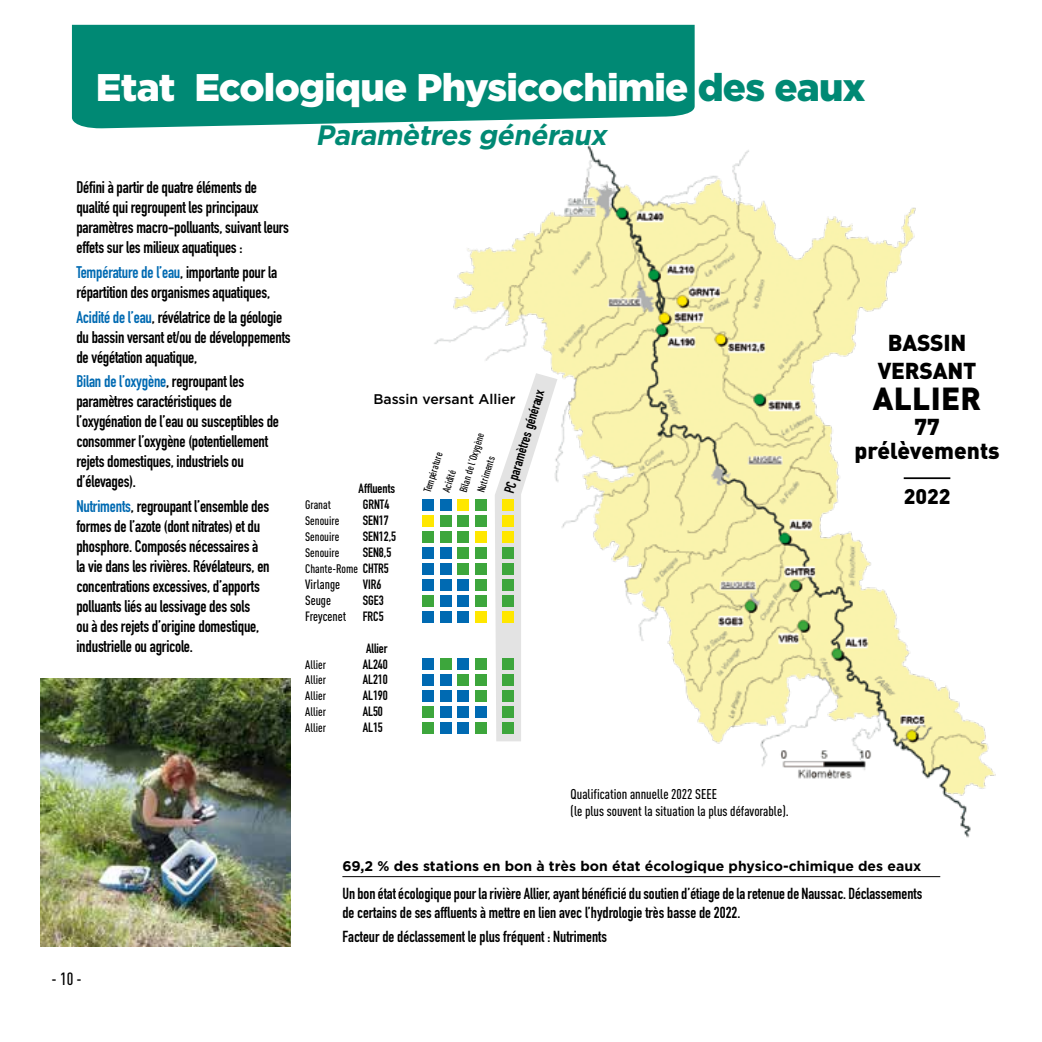
<style>
.page{position:relative;width:1042px;height:1042px;background:#fff}
.page>*{position:absolute;margin:0;border:0;box-sizing:border-box;transform-origin:0 0}
.t1{font:900 38.5px "Gotham";letter-spacing:-.02em;color:#fff}
.t2{font:900 31.5px "DIN Pro";letter-spacing:.01em;color:#000}
.t3{font:italic 700 28px "Gotham";color:#008974}
.t4{font:900 22.75px/27.3px "DIN Pro";letter-spacing:-.01em;color:#000;text-align:center}
.t5{font:900 21px "DIN Pro";color:#000}
.t6{font:500 17.5px "DIN Cond";color:#000}
.t7{font:700 16.62px/19.9px "DIN Condensed";letter-spacing:-.01em;color:#000}
.t8{font:700 15.75px/18.9px "DIN Condensed";color:#000}
.t9{font:500 14px/16.8px "DIN Cond";color:#000}
.t10{font:700 14px "Gotham";color:#000}
.t11{font:700 14px "DIN Condensed";color:#000}
.t12{font:500 14px "Gotham";color:#000}
.t13{font:700 13.3px "DIN Condensed";color:#000}
.t14{font:500 13.3px "DIN Cond";color:#000}
.t15{font:500 12.25px "DIN Cond";color:#000}
.t16{font:500 10.5px/18px "DIN Cond";color:#000}
.s1{color:#008974}
.s2{color:#006ab2}
.s3{font-family:"DIN Condensed";font-weight:700;font-size:13.3px}
.s4{font-family:"DIN Condensed";font-weight:700}
</style>
<div class="page">
<img style="left:96px;top:145px;width:900px;height:693px">
<hr style="left:903px;top:477px;width:47px;height:2px;background:#000">
<div style="left:72px;top:25px;width:622px;height:103px;background:#008974"></div>
<hr style="left:342px;top:876px;width:598px;height:1px;background:#000">
<svg style="left:495px;top:373px;width:62px;height:368px"></svg>
<div style="left:422px;top:499px;width:12px;height:12px;background:#006ab2"></div>
<div style="left:440px;top:499px;width:12px;height:12px;background:#006ab2"></div>
<div style="left:457px;top:499px;width:12px;height:12px;background:#ffe700"></div>
<div style="left:475px;top:499px;width:11px;height:12px;background:#3da63c"></div>
<div style="left:502px;top:499px;width:12px;height:12px;background:#ffe700"></div>
<div style="left:422px;top:658px;width:12px;height:12px;background:#006ab2"></div>
<div style="left:440px;top:658px;width:12px;height:12px;background:#3da63c"></div>
<div style="left:457px;top:658px;width:12px;height:12px;background:#006ab2"></div>
<div style="left:475px;top:658px;width:11px;height:12px;background:#3da63c"></div>
<div style="left:502px;top:658px;width:12px;height:12px;background:#3da63c"></div>
<div style="left:422px;top:515px;width:12px;height:12px;background:#ffe700"></div>
<div style="left:440px;top:515px;width:12px;height:12px;background:#3da63c"></div>
<div style="left:457px;top:515px;width:12px;height:12px;background:#3da63c"></div>
<div style="left:475px;top:515px;width:11px;height:12px;background:#3da63c"></div>
<div style="left:502px;top:515px;width:12px;height:12px;background:#ffe700"></div>
<div style="left:422px;top:674px;width:12px;height:12px;background:#006ab2"></div>
<div style="left:422px;top:722px;width:12px;height:12px;background:#3da63c"></div>
<div style="left:440px;top:674px;width:12px;height:12px;background:#006ab2"></div>
<div style="left:440px;top:722px;width:12px;height:12px;background:#006ab2"></div>
<div style="left:457px;top:674px;width:12px;height:12px;background:#3da63c"></div>
<div style="left:457px;top:722px;width:12px;height:12px;background:#006ab2"></div>
<div style="left:475px;top:674px;width:11px;height:12px;background:#3da63c"></div>
<div style="left:475px;top:722px;width:11px;height:12px;background:#3da63c"></div>
<div style="left:502px;top:674px;width:12px;height:12px;background:#3da63c"></div>
<div style="left:502px;top:722px;width:12px;height:12px;background:#3da63c"></div>
<div style="left:422px;top:531px;width:12px;height:12px;background:#3da63c"></div>
<div style="left:440px;top:531px;width:12px;height:12px;background:#3da63c"></div>
<div style="left:457px;top:531px;width:12px;height:12px;background:#3da63c"></div>
<div style="left:475px;top:531px;width:11px;height:12px;background:#ffe700"></div>
<div style="left:502px;top:531px;width:12px;height:12px;background:#ffe700"></div>
<div style="left:422px;top:690px;width:12px;height:12px;background:#006ab2"></div>
<div style="left:440px;top:690px;width:12px;height:12px;background:#006ab2"></div>
<div style="left:457px;top:690px;width:12px;height:12px;background:#006ab2"></div>
<div style="left:475px;top:690px;width:11px;height:12px;background:#3da63c"></div>
<div style="left:502px;top:690px;width:12px;height:12px;background:#3da63c"></div>
<div style="left:422px;top:547px;width:12px;height:11px;background:#006ab2"></div>
<div style="left:440px;top:547px;width:12px;height:11px;background:#006ab2"></div>
<div style="left:457px;top:547px;width:12px;height:11px;background:#3da63c"></div>
<div style="left:475px;top:547px;width:11px;height:11px;background:#3da63c"></div>
<div style="left:502px;top:547px;width:12px;height:11px;background:#3da63c"></div>
<div style="left:422px;top:706px;width:12px;height:12px;background:#3da63c"></div>
<div style="left:440px;top:706px;width:12px;height:12px;background:#006ab2"></div>
<div style="left:457px;top:706px;width:12px;height:12px;background:#006ab2"></div>
<div style="left:475px;top:706px;width:11px;height:12px;background:#006ab2"></div>
<div style="left:502px;top:706px;width:12px;height:12px;background:#3da63c"></div>
<div style="left:422px;top:563px;width:12px;height:11px;background:#006ab2"></div>
<div style="left:440px;top:563px;width:12px;height:11px;background:#006ab2"></div>
<div style="left:457px;top:563px;width:12px;height:11px;background:#3da63c"></div>
<div style="left:475px;top:563px;width:11px;height:11px;background:#3da63c"></div>
<div style="left:502px;top:563px;width:12px;height:11px;background:#3da63c"></div>
<div style="left:422px;top:579px;width:12px;height:11px;background:#006ab2"></div>
<div style="left:440px;top:579px;width:12px;height:11px;background:#006ab2"></div>
<div style="left:457px;top:579px;width:12px;height:11px;background:#006ab2"></div>
<div style="left:475px;top:579px;width:11px;height:11px;background:#3da63c"></div>
<div style="left:502px;top:579px;width:12px;height:11px;background:#3da63c"></div>
<div style="left:422px;top:594px;width:12px;height:12px;background:#3da63c"></div>
<div style="left:440px;top:594px;width:12px;height:12px;background:#006ab2"></div>
<div style="left:457px;top:594px;width:12px;height:12px;background:#006ab2"></div>
<div style="left:475px;top:594px;width:11px;height:12px;background:#3da63c"></div>
<div style="left:502px;top:594px;width:12px;height:12px;background:#3da63c"></div>
<div style="left:422px;top:610px;width:12px;height:12px;background:#006ab2"></div>
<div style="left:440px;top:610px;width:12px;height:12px;background:#006ab2"></div>
<div style="left:457px;top:610px;width:12px;height:12px;background:#006ab2"></div>
<div style="left:475px;top:610px;width:11px;height:12px;background:#ffe700"></div>
<div style="left:502px;top:610px;width:12px;height:12px;background:#ffe700"></div>
<img style="left:41px;top:679px;width:250px;height:267px">
<h1 class="t1" style="left:96px;top:61px;width:771px">Etat Ecologique Physicochimie <span class="s1">des eaux</span></h1>
<h3 class="t3" style="left:315px;top:119px;width:298px">Paramètres généraux</h3>
<p class="t7" style="left:76px;top:177px;width:214px">Défini à partir de quatre éléments de qualité qui regroupent les principaux paramètres macro-polluants, suivant leurs effets sur les milieux aquatiques :</p>
<p class="t7" style="left:76px;top:262px;width:202px"><span class="s2">Température de l’eau</span>, importante pour la répartition des organismes aquatiques,</p>
<p class="t7" style="left:76px;top:307px;width:216px"><span class="s2">Acidité de l’eau</span>, révélatrice de la géologie du bassin versant et/ou de développements de végétation aquatique,</p>
<p class="t7" style="left:76px;top:371px;width:204px"><span class="s2">Bilan de l’oxygène</span>, regroupant les paramètres caractéristiques de l’oxygénation de l’eau ou susceptibles de consommer l’oxygène (potentiellement rejets domestiques, industriels ou d’élevages).</p>
<p class="t7" style="left:76px;top:496px;width:195px"><span class="s2">Nutriments</span>, regroupant l’ensemble des formes de l’azote (dont nitrates) et du phosphore. Composés nécessaires à la vie dans les rivières. Révélateurs, en concentrations excessives, d’apports polluants liés au lessivage des sols<br>ou à des rejets d’origine domestique, industrielle ou agricole.</p>
<p class="t11" style="left:500px;top:490px;width:108px;rotate:-73deg">PC paramètres généraux</p>
<p class="t12" style="left:373px;top:389px;width:144px">Bassin versant Allier</p>
<p class="t16" style="left:456px;top:485px;width:58px;line-height:17px;text-indent:-5px;rotate:-73deg">Bilan de l’Oxygène<br>Nutriments</p>
<p class="t16" style="left:420px;top:484px;width:38px;text-indent:-6px;rotate:-73deg">Température<br>Acidité</p>
<p class="t13" style="left:359px;top:479px;width:38px">Affluents</p>
<p class="t15" style="left:305px;top:497px;width:27px">Granat</p>
<p class="t13" style="left:363px;top:495px;width:28px">GRNT4</p>
<p class="t15" style="left:305px;top:513px;width:36px">Senouire</p>
<p class="t13" style="left:363px;top:511px;width:28px">SEN17</p>
<p class="t15" style="left:305px;top:529px;width:36px">Senouire</p>
<p class="t13" style="left:363px;top:527px;width:35px">SEN12,5</p>
<p class="t15" style="left:305px;top:545px;width:36px">Senouire</p>
<p class="t13" style="left:363px;top:543px;width:30px">SEN8,5</p>
<p class="t15" style="left:305px;top:561px;width:85px">Chante-Rome <span class="s3">CHTR5</span></p>
<p class="t14" style="left:305px;top:576px;width:37px">Virlange</p>
<p class="t13" style="left:363px;top:575px;width:20px">VIR6</p>
<p class="t14" style="left:305px;top:592px;width:27px">Seuge</p>
<p class="t13" style="left:363px;top:591px;width:22px">SGE3</p>
<p class="t14" style="left:305px;top:608px;width:80px">Freycenet <span class="s4">FRC5</span></p>
<p class="t13" style="left:366px;top:639px;width:23px">Allier</p>
<p class="t15" style="left:305px;top:657px;width:23px">Allier</p>
<p class="t13" style="left:363px;top:655px;width:27px">AL240</p>
<p class="t15" style="left:305px;top:673px;width:23px">Allier</p>
<p class="t13" style="left:363px;top:671px;width:27px">AL210</p>
<p class="t15" style="left:305px;top:689px;width:23px">Allier</p>
<p class="t13" style="left:363px;top:687px;width:27px">AL190</p>
<p class="t15" style="left:305px;top:705px;width:23px">Allier</p>
<p class="t13" style="left:363px;top:703px;width:22px">AL50</p>
<p class="t15" style="left:305px;top:721px;width:23px">Allier</p>
<p class="t13" style="left:363px;top:719px;width:22px">AL15</p>
<h3 class="t4" style="left:878px;top:328px;width:100px">BASSIN<br>VERSANT</h3>
<h2 class="t2" style="left:873px;top:377px;width:110px">ALLIER</h2>
<h3 class="t4" style="left:854px;top:413px;width:147px;line-height:24.5px">77 prélèvements</h3>
<p class="t5" style="left:903px;top:482px;width:48px">2022</p>
<p class="t6" style="left:52px;top:968px;width:32px">- 10 -</p>
<p class="t9" style="left:570px;top:785px;width:220px">Qualification annuelle 2022 SEEE<br>(le plus souvent la situation la plus défavorable).</p>
<p class="t10" style="left:342px;top:858px;width:580px">69,2 % des stations en bon à très bon état écologique physico-chimique des eaux</p>
<p class="t8" style="left:342px;top:884px;width:581px">Un bon état écologique pour la rivière Allier, ayant bénéficié du soutien d’étiage de la retenue de Naussac. Déclassements de certains de ses affluents à mettre en lien avec l’hydrologie très basse de 2022.</p>
<p class="t8" style="left:342px;top:927px;width:266px">Facteur de déclassement le plus fréquent : Nutriments</p>
</div>
